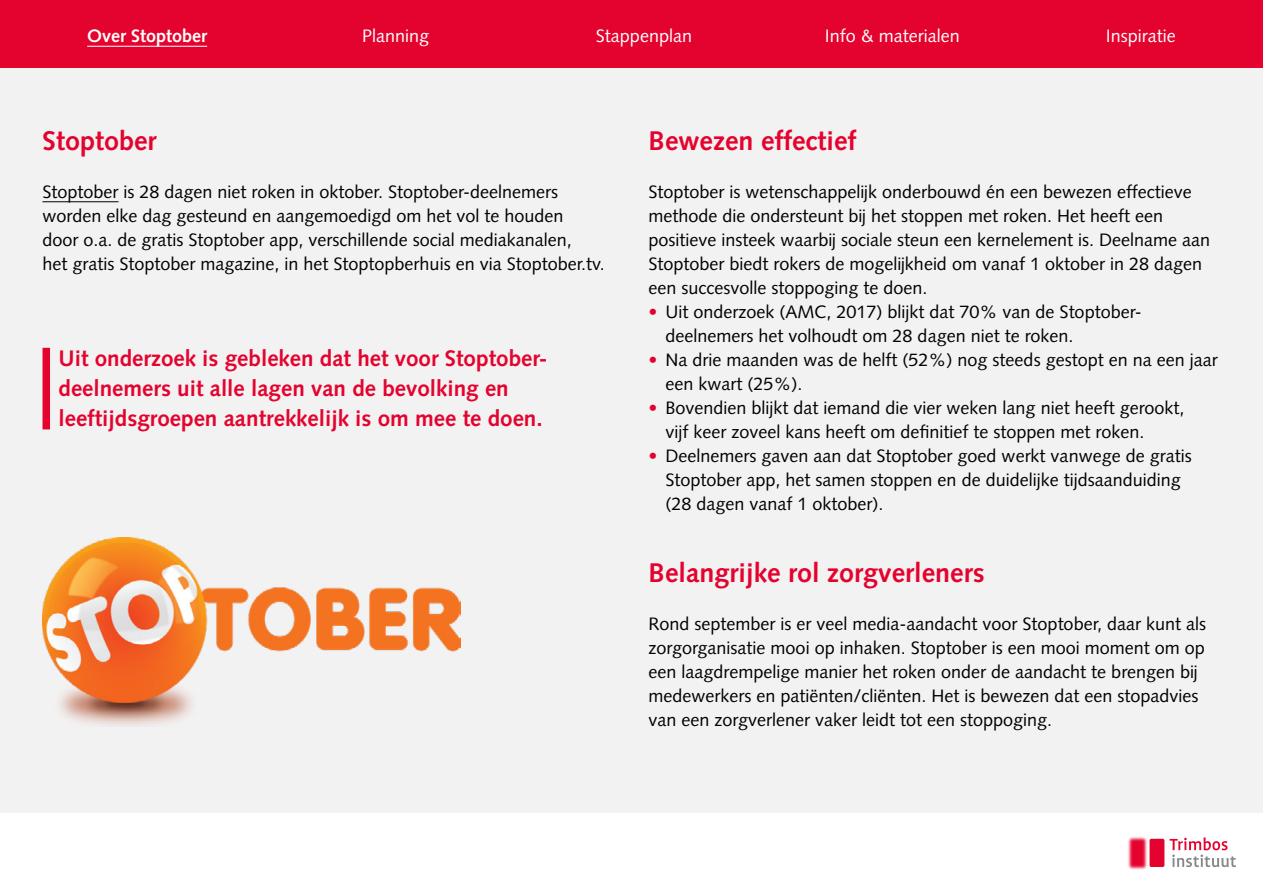
<style>
.page{position:relative;width:1263px;height:893px;background:#fff}
.page>*{position:absolute;margin:0;border:0;box-sizing:border-box;transform-origin:0 0}
.t1{font:700 27px "Syntax LT Pro";color:#e4032e}
.t2{font:700 22.5px/30px "Syntax LT Pro";color:#e4032e}
.t3{font:18px/24px "Syntax LT Pro";color:#000}
.t4{font:18px "Syntax LT Pro";color:#fff}
.t5{font:700 18px "Syntax LT Pro";color:#fff}
.s1{color:#e4032e}
</style>
<div class="page">
<div style="left:0;top:0;width:1263px;height:68px;background:#e4032e"></div>
<div style="left:1px;top:68px;width:1262px;height:744px;background:#f3f2f3"></div>
<svg style="left:1201px;top:837px;width:35px;height:30px"></svg>
<img style="left:1074px;top:812px;width:127px;height:58px">
<hr style="left:87px;top:46px;width:120px;height:1px;background:#fff">
<hr style="left:43px;top:201px;width:76px;height:1px;background:#000">
<div style="left:43px;top:348px;width:7px;height:81px;background:#e4032e"></div>
<img style="left:43px;top:538px;width:418px;height:188px">
<p class="t5" style="left:87px;top:25px;width:121px">Over Stoptober</p>
<p class="t4" style="left:362px;top:25px;width:69px">Planning</p>
<p class="t4" style="left:596px;top:25px;width:98px">Stappenplan</p>
<p class="t4" style="left:825px;top:25px;width:137px">Info &amp; materialen</p>
<p class="t4" style="left:1106px;top:25px;width:72px">Inspiratie</p>
<h1 class="t1" style="left:43px;top:125px;width:116px">Stoptober</h1>
<p class="t3" style="left:43px;top:180px;width:564px">Stoptober is 28 dagen niet roken in oktober. Stoptober-deelnemers worden elke dag gesteund en aangemoedigd om het vol te houden<br>door o.a. de gratis Stoptober app, verschillende social mediakanalen,<br>het gratis Stoptober magazine, in het Stoptopberhuis en via Stoptober.tv.</p>
<p class="t2" style="left:59px;top:343px;width:490px">Uit onderzoek is gebleken dat het voor Stoptober&shy;deelnemers uit alle lagen van de bevolking en leeftijdsgroepen aantrekkelijk is om mee te doen.</p>
<h1 class="t1" style="left:648px;top:125px;width:209px">Bewezen effectief</h1>
<p class="t3" style="left:648px;top:180px;width:563px">Stoptober is wetenschappelijk onderbouwd én een bewezen effectieve methode die ondersteunt bij het stoppen met roken. Het heeft een positieve insteek waarbij sociale steun een kernelement is. Deelname aan Stoptober biedt rokers de mogelijkheid om vanaf 1 oktober in 28 dagen een succesvolle stoppoging te doen.</p>
<p class="t3" style="left:665px;top:300px;width:478px;text-indent:-17px"><span class="s1">•</span> Uit onderzoek (AMC, 2017) blijkt dat 70% van de Stoptober&shy;deelnemers het volhoudt om 28 dagen niet te roken.</p>
<p class="t3" style="left:665px;top:348px;width:554px;text-indent:-17px"><span class="s1">•</span> Na drie maanden was de helft (52%) nog steeds gestopt en na een jaar een kwart (25%).</p>
<p class="t3" style="left:665px;top:396px;width:520px;text-indent:-17px"><span class="s1">•</span> Bovendien blijkt dat iemand die vier weken lang niet heeft gerookt, vijf keer zoveel kans heeft om definitief te stoppen met roken.</p>
<p class="t3" style="left:665px;top:444px;width:528px;text-indent:-17px"><span class="s1">•</span> Deelnemers gaven aan dat Stoptober goed werkt vanwege de gratis<br>Stoptober app, het samen stoppen en de duidelijke tijdsaanduiding (28 dagen vanaf 1 oktober).</p>
<h1 class="t1" style="left:648px;top:557px;width:338px">Belangrijke rol zorgverleners</h1>
<p class="t3" style="left:648px;top:612px;width:559px">Rond september is er veel media-aandacht voor Stoptober, daar kunt als zorgorganisatie mooi op inhaken. Stoptober is een mooi moment om op een laagdrempelige manier het roken onder de aandacht te brengen bij medewerkers en patiënten/cliënten. Het is bewezen dat een stopadvies van een zorgverlener vaker leidt tot een stoppoging.</p>
</div>
